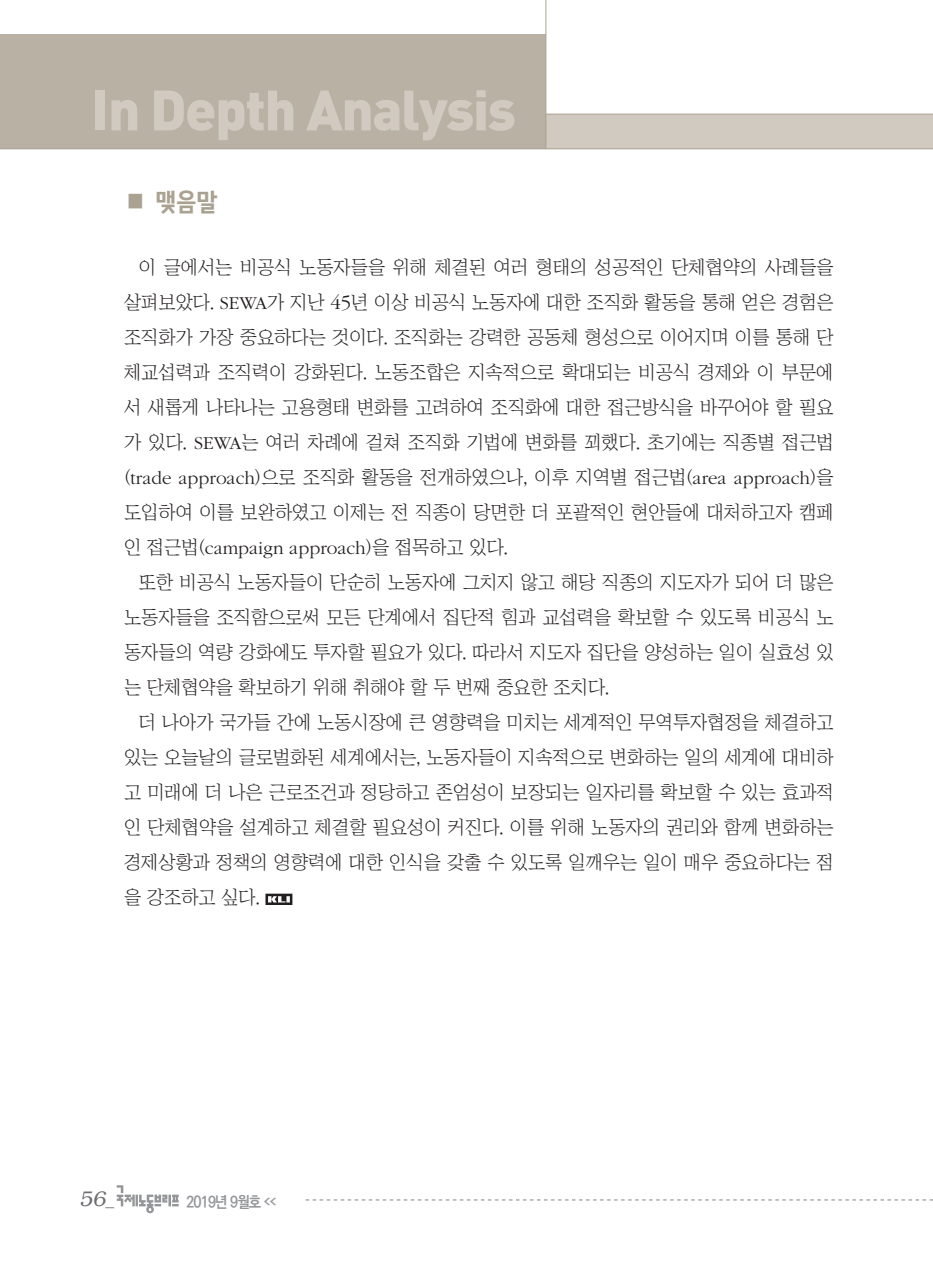
<style>
.page{position:relative;width:933px;height:1275px;background:#fff}
.page>*{position:absolute;margin:0;border:0;box-sizing:border-box;transform-origin:0 0}
.t1{font:56px "Dinbla";letter-spacing:-.025em;color:#d0cac1}
.서론{font:24.5px "KBI Zfor SM Esgo H";color:#aaa291}
.t2{font:italic 300 21px "Bookman";color:#6c6d70}
.본문{font:18.9px/35px "Chosunilbo NM";color:#231f20;text-align:justify}
.t3{font:700 15.75px "Ko Pub Dotum";letter-spacing:-.055em;color:#939598;scale:.9 1}
.s1{font-family:"ITC Garamond Std";font-weight:300}
.s2{font-family:"ITC Garamond Std";font-weight:300;font-size:20.82px}
.s3{font-family:"Helvetica";font-weight:400;font-style:normal;font-size:17.5px}
.s4{font-size:7.88px}
</style>
<div class="page">
<div style="left:0;top:114px;width:933px;height:35px;background:#d0cac1"></div>
<hr style="left:0;top:114px;width:933px;height:1px;background:#aaa291">
<div style="left:0;top:35px;width:546px;height:114px;background:#b9b1a3"></div>
<hr style="left:0;top:148px;width:933px;height:1px;background:#aaa291">
<hr style="left:545px;top:0;width:1px;height:149px;background:#aaa291">
<svg style="left:306px;top:1199px;width:627px;height:1px"></svg>
<svg style="left:117px;top:1185px;width:62px;height:28px"></svg>
<svg style="left:265px;top:894px;width:27px;height:11px"></svg>
<h1 class="t1" style="left:91px;top:73px;width:426px">In Depth Analysis</h1>
<p class="서론" style="left:124px;top:187px;width:95px">■ 맺음말</p>
<p class="본문" style="left:124px;top:249px;width:711px;text-indent:15px">이 글에서는 비공식 노동자들을 위해 체결된 여러 형태의 성공적인 단체협약의 사례들을 살펴보았다. <span class="s1">SEWA</span>가 지난 <span class="s2">45</span>년 이상 비공식 노동자에 대한 조직화 활동을 통해 얻은 경험은 조직화가 가장 중요하다는 것이다. 조직화는 강력한 공동체 형성으로 이어지며 이를 통해 단 체교섭력과 조직력이 강화된다. 노동조합은 지속적으로 확대되는 비공식 경제와 이 부문에 서 새롭게 나타나는 고용형태 변화를 고려하여 조직화에 대한 접근방식을 바꾸어야 할 필요 가 있다. <span class="s1">SEWA</span>는 여러 차례에 걸쳐 조직화 기법에 변화를 꾀했다. 초기에는 직종별 접근법 (<span class="s1">trade approach</span>)으로 조직화 활동을 전개하였으나, 이후 지역별 접근법(<span class="s1">area approach</span>)을 도입하여 이를 보완하였고 이제는 전 직종이 당면한 더 포괄적인 현안들에 대처하고자 캠페 인 접근법(<span class="s1">campaign approach</span>)을 접목하고 있다.</p>
<p class="본문" style="left:124px;top:564px;width:711px;text-indent:15px">또한 비공식 노동자들이 단순히 노동자에 그치지 않고 해당 직종의 지도자가 되어 더 많은 노동자들을 조직함으로써 모든 단계에서 집단적 힘과 교섭력을 확보할 수 있도록 비공식 노 동자들의 역량 강화에도 투자할 필요가 있다. 따라서 지도자 집단을 양성하는 일이 실효성 있 는 단체협약을 확보하기 위해 취해야 할 두 번째 중요한 조치다.</p>
<p class="본문" style="left:124px;top:704px;width:711px;text-indent:15px">더 나아가 국가들 간에 노동시장에 큰 영향력을 미치는 세계적인 무역투자협정을 체결하고 있는 오늘날의 글로벌화된 세계에서는, 노동자들이 지속적으로 변화하는 일의 세계에 대비하 고 미래에 더 나은 근로조건과 정당하고 존엄성이 보장되는 일자리를 확보할 수 있는 효과적 인 단체협약을 설계하고 체결할 필요성이 커진다. 이를 위해 노동자의 권리와 함께 변화하는 경제상황과 정책의 영향력에 대한 인식을 갖출 수 있도록 일깨우는 일이 매우 중요하다는 점 을 강조하고 싶다.</p>
<p class="t2" style="left:79px;top:1187px;width:36px">56<span class="s3">_</span></p>
<p class="t3" style="left:186px;top:1194px;width:101px">2019년 9월호 <span class="s4">&lt;&lt;</span></p>
</div>
